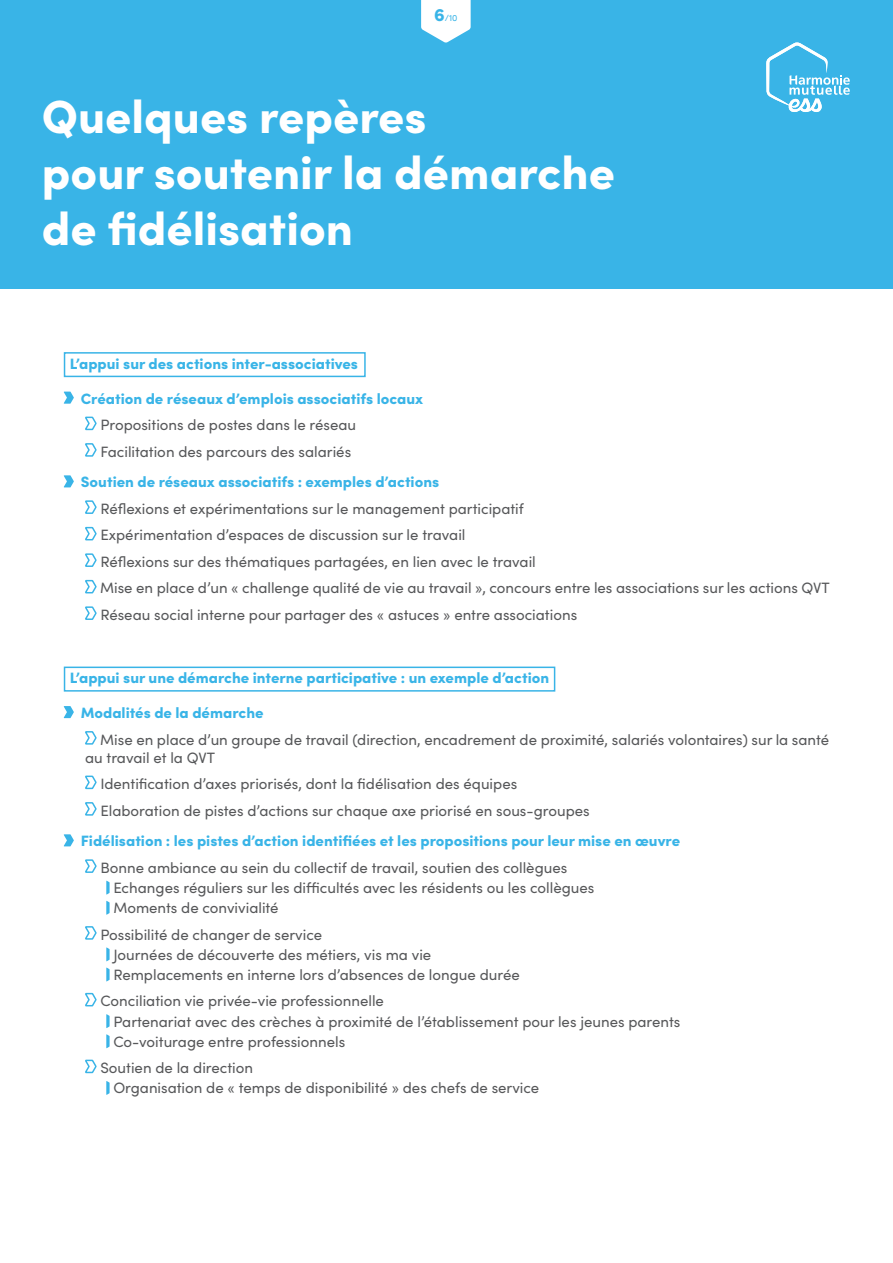
<style>
.page{position:relative;width:893px;height:1263px;background:#fff}
.page>*{position:absolute;margin:0;border:0;box-sizing:border-box;transform-origin:0 0}
.t1{font:900 46.5px "Sofia Pro";color:#fff}
.t2{font:15px/18px "Sofia Pro";color:#57585a}
.Paragraphe{font:900 15px "Sofia Pro";color:#39b4e7}
.t3{font:9px "Sofia Pro";color:#39b4e7}
.s1{font-weight:900;font-size:18px}
</style>
<div class="page">
<div style="left:0;top:0;width:893px;height:288px;background:#39b4e7"></div>
<svg style="left:766px;top:43px;width:84px;height:69px"></svg>
<svg style="left:421px;top:0;width:50px;height:43px"></svg>
<div style="left:64px;top:352px;width:302px;height:25px;border:2px solid #39b4e7"></div>
<svg style="left:64px;top:392px;width:10px;height:12px"></svg>
<svg style="left:85px;top:416px;width:12px;height:15px"></svg>
<svg style="left:85px;top:443px;width:12px;height:14px"></svg>
<svg style="left:64px;top:475px;width:10px;height:12px"></svg>
<svg style="left:85px;top:500px;width:12px;height:14px"></svg>
<svg style="left:85px;top:526px;width:12px;height:15px"></svg>
<svg style="left:85px;top:553px;width:12px;height:14px"></svg>
<svg style="left:85px;top:579px;width:12px;height:15px"></svg>
<svg style="left:85px;top:606px;width:12px;height:14px"></svg>
<div style="left:64px;top:666px;width:491px;height:26px;border:2px solid #39b4e7"></div>
<svg style="left:64px;top:706px;width:10px;height:12px"></svg>
<svg style="left:85px;top:731px;width:12px;height:14px"></svg>
<svg style="left:85px;top:775px;width:12px;height:15px"></svg>
<svg style="left:85px;top:802px;width:12px;height:14px"></svg>
<svg style="left:64px;top:834px;width:10px;height:12px"></svg>
<svg style="left:85px;top:859px;width:12px;height:14px"></svg>
<svg style="left:106px;top:881px;width:4px;height:14px"></svg>
<svg style="left:106px;top:901px;width:4px;height:14px"></svg>
<svg style="left:85px;top:926px;width:12px;height:14px"></svg>
<svg style="left:106px;top:947px;width:4px;height:14px"></svg>
<svg style="left:106px;top:967px;width:4px;height:14px"></svg>
<svg style="left:85px;top:992px;width:12px;height:15px"></svg>
<svg style="left:106px;top:1014px;width:4px;height:14px"></svg>
<svg style="left:106px;top:1034px;width:4px;height:14px"></svg>
<svg style="left:85px;top:1059px;width:12px;height:15px"></svg>
<svg style="left:106px;top:1081px;width:4px;height:14px"></svg>
<p class="t3" style="left:434px;top:11px;width:25px"><span class="s1">6</span>/10</p>
<p class="t1" style="left:42px;top:80px;width:386px">Quelques repères</p>
<p class="t1" style="left:42px;top:136px;width:575px">pour soutenir la démarche</p>
<p class="t1" style="left:42px;top:192px;width:313px">de fidélisation</p>
<p class="Paragraphe" style="left:70px;top:352px;width:290px">L’appui sur des actions inter-associatives</p>
<p class="Paragraphe" style="left:81px;top:387px;width:344px">Création de réseaux d’emplois associatifs locaux</p>
<p class="t2" style="left:100px;top:415px;width:257px">Propositions de postes dans le réseau</p>
<p class="t2" style="left:100px;top:442px;width:252px">Facilitation des parcours des salariés</p>
<p class="Paragraphe" style="left:81px;top:470px;width:360px">Soutien de réseaux associatifs : exemples d’actions</p>
<p class="t2" style="left:100px;top:499px;width:425px">Réflexions et expérimentations sur le management participatif</p>
<p class="t2" style="left:100px;top:525px;width:367px">Expérimentation d’espaces de discussion sur le travail</p>
<p class="t2" style="left:100px;top:552px;width:437px">Réflexions sur des thématiques partagées, en lien avec le travail</p>
<p class="t2" style="left:100px;top:578px;width:731px">Mise en place d’un « challenge qualité de vie au travail », concours entre les associations sur les actions QVT</p>
<p class="t2" style="left:100px;top:605px;width:478px">Réseau social interne pour partager des « astuces » entre associations</p>
<p class="Paragraphe" style="left:70px;top:666px;width:481px">L’appui sur une démarche interne participative : un exemple d’action</p>
<p class="Paragraphe" style="left:81px;top:701px;width:184px">Modalités de la démarche</p>
<p class="t2" style="left:85px;top:729px;width:746px;text-indent:15px">Mise en place d’un groupe de travail (direction, encadrement de proximité, salariés volontaires) sur la santé au travail et la QVT</p>
<p class="t2" style="left:100px;top:774px;width:418px">Identification d’axes priorisés, dont la fidélisation des équipes</p>
<p class="t2" style="left:100px;top:800px;width:491px">Elaboration de pistes d’actions sur chaque axe priorisé en sous-groupes</p>
<p class="Paragraphe" style="left:81px;top:829px;width:601px">Fidélisation : les pistes d’action identifiées et les propositions pour leur mise en œuvre</p>
<p class="t2" style="left:100px;top:858px;width:468px">Bonne ambiance au sein du collectif de travail, soutien des collègues</p>
<p class="t2" style="left:113px;top:878px;width:483px">Echanges réguliers sur les difficultés avec les résidents ou les collègues</p>
<p class="t2" style="left:113px;top:898px;width:167px">Moments de convivialité</p>
<p class="t2" style="left:100px;top:924px;width:223px">Possibilité de changer de service</p>
<p class="t2" style="left:113px;top:945px;width:319px">Journées de découverte des métiers, vis ma vie</p>
<p class="t2" style="left:113px;top:965px;width:408px">Remplacements en interne lors d’absences de longue durée</p>
<p class="t2" style="left:100px;top:991px;width:285px">Conciliation vie privée-vie professionnelle</p>
<p class="t2" style="left:113px;top:1011px;width:569px">Partenariat avec des crèches à proximité de l’établissement pour les jeunes parents</p>
<p class="t2" style="left:113px;top:1031px;width:233px">Co-voiturage entre professionnels</p>
<p class="t2" style="left:100px;top:1058px;width:154px">Soutien de la direction</p>
<p class="t2" style="left:113px;top:1078px;width:427px">Organisation de « temps de disponibilité » des chefs de service</p>
</div>
